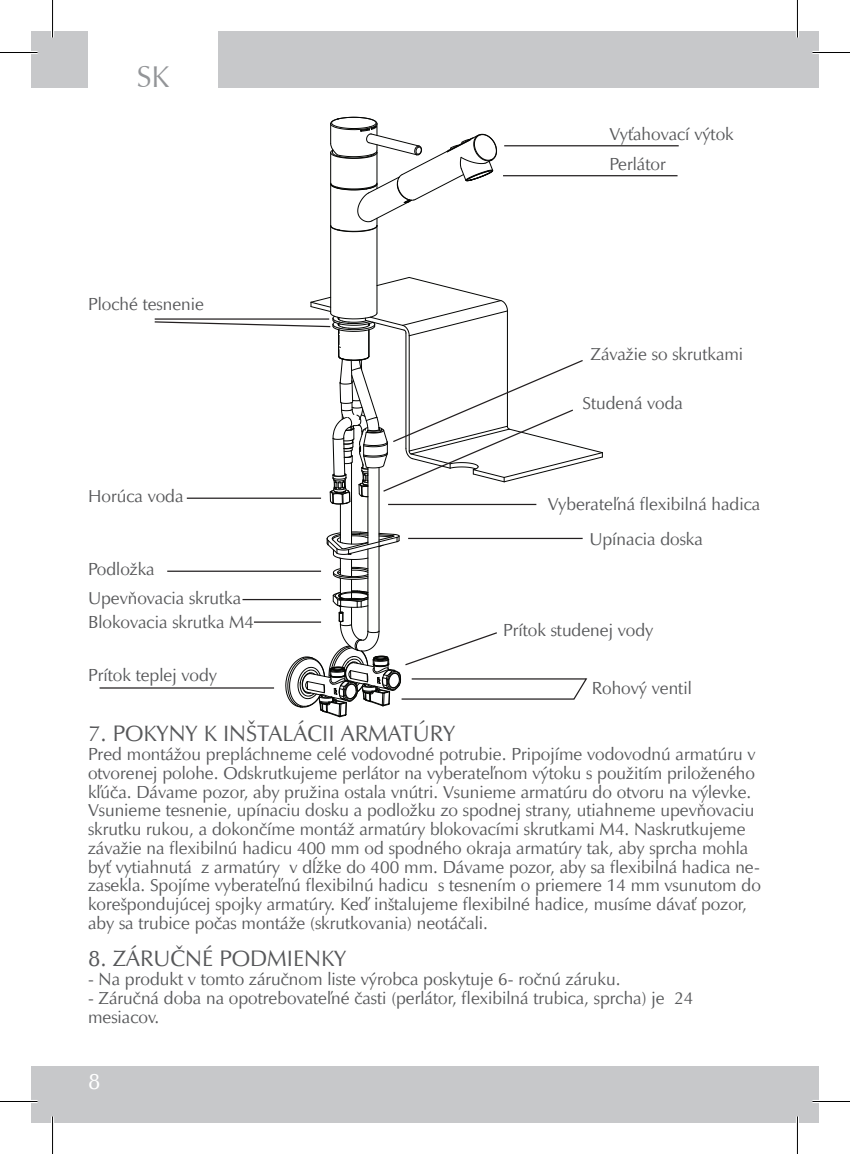
<style>
.page{position:relative;width:850px;height:1154px;background:#fff}
.page>*{position:absolute;margin:0;border:0;box-sizing:border-box;transform-origin:0 0}
.t1{font:30px "Zapf Humanist 601 BT";color:#939598}
.t2{font:22.5px "Zapf Humanist 601 TL";color:#57585a}
.t3{font:22.5px "Zapf Humanist 601 TL";color:#fff}
.t4{font:17.5px/18.8px "Zapf Humanist 601 TL";color:#57585a}
</style>
<div class="page">
<div style="left:31px;top:1066px;width:787px;height:57px;background:#c7c8ca"></div>
<div style="left:31px;top:31px;width:787px;height:57px;background:#c7c8ca"></div>
<div style="left:88px;top:31px;width:130px;height:59px;background:#fff"></div>
<hr style="left:330px;top:226px;width:1px;height:87px;background:#040503">
<hr style="left:340px;top:504px;width:1px;height:38px;background:#040503">
<hr style="left:351px;top:463px;width:1px;height:81px;background:#040503">
<hr style="left:367px;top:467px;width:1px;height:78px;background:#040503">
<hr style="left:376px;top:226px;width:1px;height:87px;background:#040503">
<hr style="left:378px;top:467px;width:1px;height:164px;background:#040503">
<svg style="left:330px;top:116px;width:167px;height:116px"></svg>
<hr style="left:504px;top:145px;width:174px;height:1px;background:#231f20">
<hr style="left:502px;top:175px;width:175px;height:1px;background:#231f20">
<hr style="left:167px;top:571px;width:154px;height:1px;background:#231f20">
<hr style="left:242px;top:599px;width:79px;height:1px;background:#231f20">
<hr style="left:254px;top:621px;width:67px;height:2px;background:#231f20">
<hr style="left:99px;top:687px;width:175px;height:2px;background:#231f20">
<svg style="left:285px;top:531px;width:303px;height:187px"></svg>
<hr style="left:408px;top:538px;width:174px;height:1px;background:#231f20">
<svg style="left:154px;top:276px;width:449px;height:229px"></svg>
<hr style="left:0;top:51px;width:38px;height:3px;background:#fff">
<hr style="left:812px;top:51px;width:37px;height:3px;background:#fff">
<hr style="left:0;top:1100px;width:38px;height:3px;background:#fff">
<hr style="left:812px;top:1100px;width:37px;height:3px;background:#fff">
<hr style="left:51px;top:0;width:3px;height:38px;background:#fff">
<hr style="left:51px;top:1116px;width:3px;height:38px;background:#fff">
<hr style="left:795px;top:0;width:3px;height:38px;background:#fff">
<hr style="left:795px;top:1116px;width:3px;height:38px;background:#fff">
<hr style="left:0;top:52px;width:38px;height:1px;background:#000">
<hr style="left:812px;top:52px;width:37px;height:1px;background:#000">
<hr style="left:0;top:1101px;width:38px;height:1px;background:#000">
<hr style="left:812px;top:1101px;width:37px;height:1px;background:#000">
<hr style="left:52px;top:0;width:1px;height:38px;background:#000">
<hr style="left:52px;top:1116px;width:1px;height:38px;background:#000">
<hr style="left:796px;top:0;width:1px;height:38px;background:#000">
<hr style="left:796px;top:1116px;width:1px;height:38px;background:#000">
<h1 class="t1" style="left:137px;top:59px;width:34px">SK</h1>
<p class="t4" style="left:88px;top:295px;width:117px">Ploché tesnenie</p>
<p class="t4" style="left:88px;top:487px;width:97px">Horúca voda</p>
<p class="t4" style="left:88px;top:554px;width:155px;line-height:29.5px">Podložka<br>Upevňovacia skrutka</p>
<p class="t4" style="left:88px;top:613px;width:168px">Blokovacia skrutka M4</p>
<p class="t4" style="left:88px;top:665px;width:130px">Prítok teplej vody</p>
<p class="t4" style="left:609px;top:119px;width:126px;line-height:29.8px">Vyťahovací výtok<br>Perlátor</p>
<p class="t4" style="left:590px;top:344px;width:154px">Závažie so skrutkami</p>
<p class="t4" style="left:582px;top:394px;width:102px">Studená voda</p>
<p class="t4" style="left:589px;top:487px;width:172px;line-height:34.5px;text-indent:-42px">Vyberateľná flexibilná hadica<br>Upínacia doska</p>
<p class="t4" style="left:503px;top:620px;width:152px">Prítok studenej vody</p>
<p class="t4" style="left:591px;top:679px;width:101px">Rohový ventil</p>
<p class="t2" style="left:88px;top:719px;width:368px">7. POKYNY K INŠTALÁCII ARMATÚRY</p>
<p class="t4" style="left:88px;top:744px;width:674px">Pred montážou prepláchneme celé vodovodné potrubie. Pripojíme vodovodnú armatúru v otvorenej polohe. Odskrutkujeme perlátor na vyberateľnom výtoku s použitím priloženého kľúča. Dávame pozor, aby pružina ostala vnútri. Vsunieme armatúru do otvoru na výlevke.<br>Vsunieme tesnenie, upínaciu dosku a podložku zo spodnej strany, utiahneme upevňovaciu skrutku rukou, a dokončíme montáž armatúry blokovacími skrutkami M4. Naskrutkujeme závažie na flexibilnú hadicu 400 mm od spodného okraja armatúry tak, aby sprcha mohla byť vytiahnutá z armatúry v dĺžke do 400 mm. Dávame pozor, aby sa flexibilná hadica ne&shy;zasekla. Spojíme vyberateľnú flexibilnú hadicu s tesnením o priemere 14 mm vsunutom do korešpondujúcej spojky armatúry. Keď inštalujeme flexibilné hadice, musíme dávať pozor, aby sa trubice počas montáže (skrutkovania) neotáčali.</p>
<p class="t2" style="left:88px;top:944px;width:259px">8. ZÁRUČNÉ PODMIENKY</p>
<p class="t4" style="left:88px;top:969px;width:533px">- Na produkt v tomto záručnom liste výrobca poskytuje 6- ročnú záruku.</p>
<p class="t4" style="left:88px;top:988px;width:606px">- Záručná doba na opotrebovateľné časti (perlátor, flexibilná trubica, sprcha) je 24 mesiacov.</p>
<p class="t3" style="left:88px;top:1067px;width:14px">8</p>
</div>
